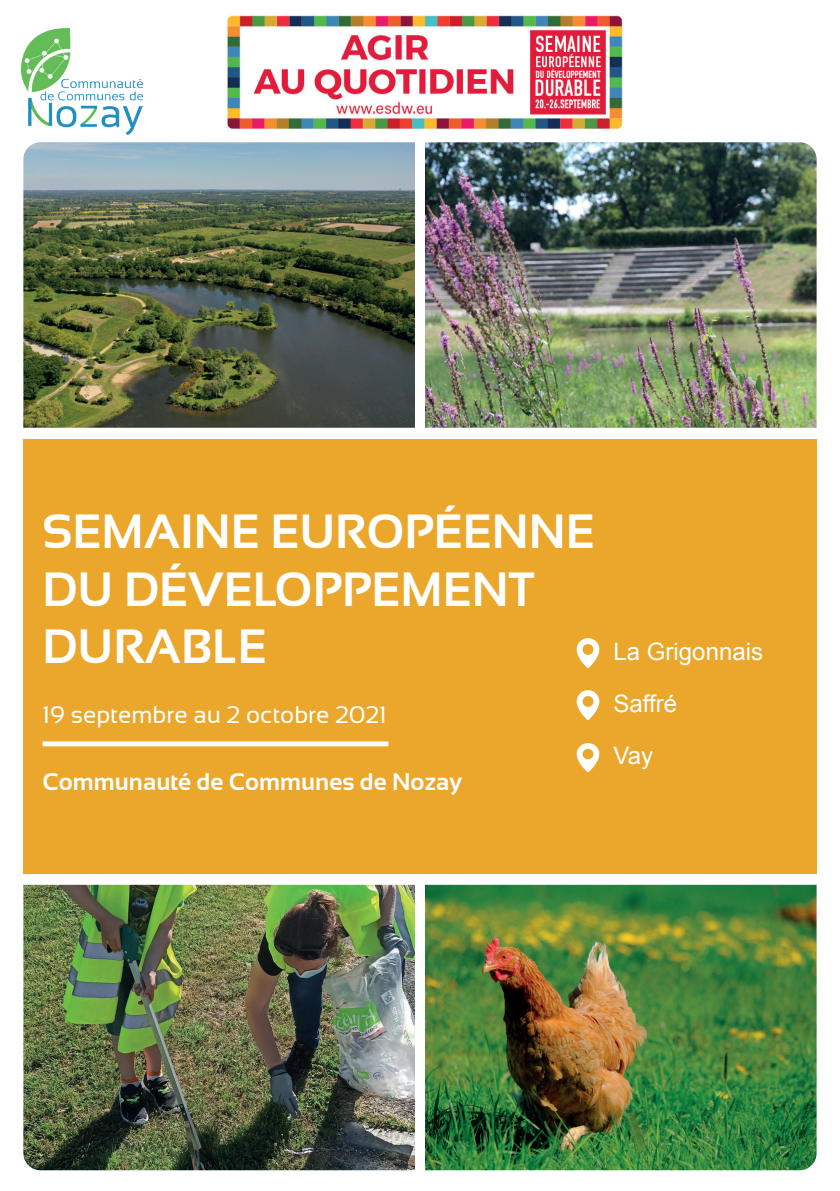
<style>
.page{position:relative;width:840px;height:1191px;background:#fff}
.page>*{position:absolute;margin:0;border:0;box-sizing:border-box;transform-origin:0 0}
.t1{font:700 48px/57.6px "Sansation";color:#fff}
.t2{font:700 24px "Sansation";color:#fff}
.t3{font:24px "Sansation";color:#fff}
.t4{font:24px/52.2px "Arial";color:#fff}
</style>
<div class="page">
<img style="left:227px;top:13px;width:396px;height:117px">
<div style="left:23px;top:439px;width:793px;height:434px;background:#eaa72b"></div>
<img style="left:425px;top:142px;width:391px;height:286px">
<img style="left:23px;top:142px;width:392px;height:286px">
<img style="left:425px;top:884px;width:391px;height:286px">
<img style="left:23px;top:884px;width:392px;height:286px">
<svg style="left:43px;top:741px;width:345px;height:5px;background:#fdf7eb"></svg>
<img style="left:576px;top:638px;width:24px;height:29px">
<img style="left:576px;top:691px;width:24px;height:28px">
<img style="left:576px;top:743px;width:24px;height:29px">
<img style="left:22px;top:29px;width:121px;height:105px">
<p class="t1" style="left:43px;top:502px;width:553px">SEMAINE EUROPÉENNE<br>DU DÉVELOPPEMENT<br>DURABLE</p>
<p class="t3" style="left:43px;top:701px;width:345px">19 septembre au 2 octobre 2021</p>
<p class="t2" style="left:43px;top:768px;width:421px">Communauté de Communes de Nozay</p>
<p class="t4" style="left:613px;top:625px;width:151px">La Grigonnais<br>Saffré<br>Vay</p>
</div>
